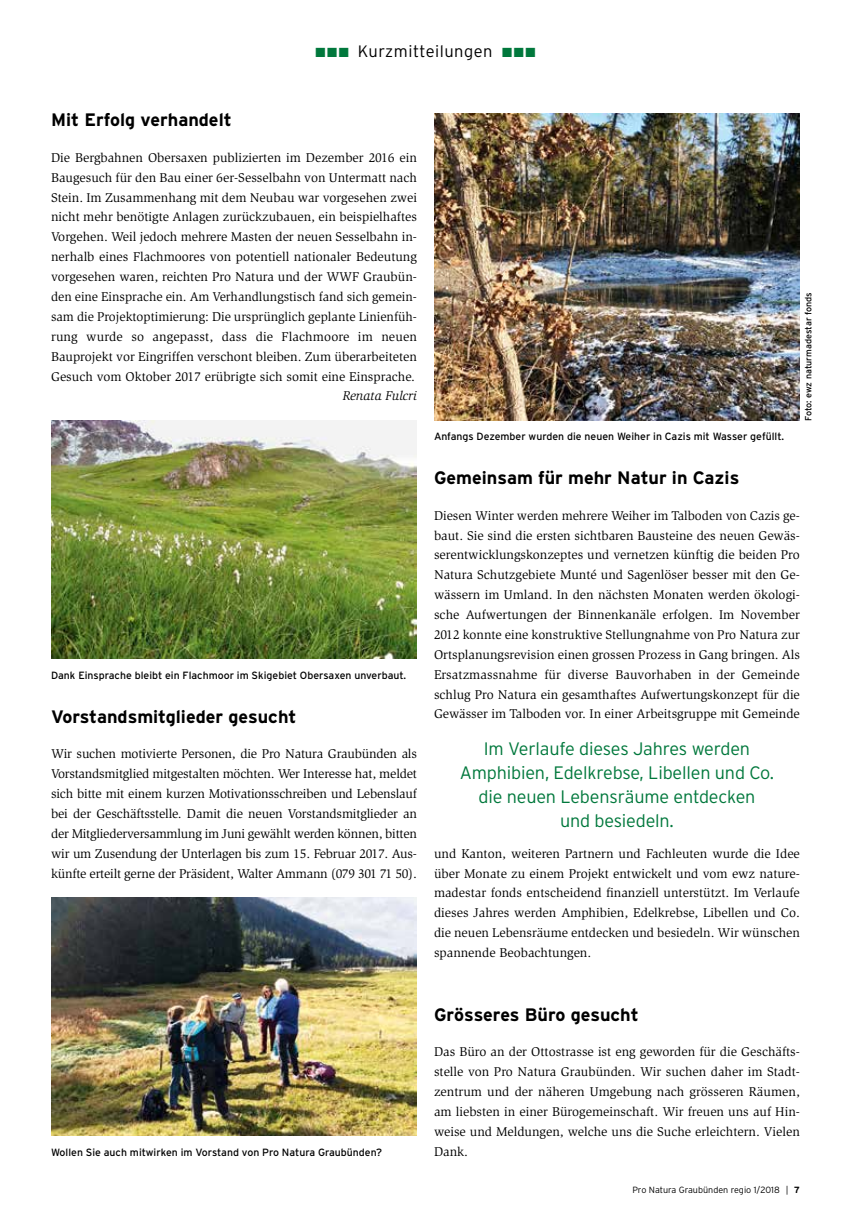
<style>
.page{position:relative;width:851px;height:1225px;background:#fff}
.page>*{position:absolute;margin:0;border:0;box-sizing:border-box;transform-origin:0 0}
.t1{font:300 18px/24px "Interstate";letter-spacing:-.01em;color:#00783c;text-align:center}
.t2{font:700 18px "Interstate";color:#000}
.t3{font:300 16.5px "Interstate";letter-spacing:.03em;color:#000}
.t4{font:13.05px/19.8px "Slimbach Std";color:#000;text-align:justify}
.t5{font:italic 13.05px "Slimbach Std";color:#000}
.t6{font:10.5px "Interstate";color:#000}
.t7{font:300 9px "Interstate";color:#000}
.t8{font:9px "Interstate";color:#000}
.s1{color:#00783c}
.s2{font-weight:700}
</style>
<div class="page">
<img style="left:434px;top:113px;width:365px;height:307px">
<img style="left:51px;top:420px;width:366px;height:239px">
<img style="left:51px;top:897px;width:366px;height:238px">
<p class="t3" style="left:315px;top:41px;width:222px"><span class="s1">■■■</span> Kurzmitteilungen <span class="s1">■■■</span></p>
<h1 class="t2" style="left:51px;top:109px;width:182px">Mit Erfolg verhandelt</h1>
<p class="t4" style="left:51px;top:148px;width:367px">Die Bergbahnen Obersaxen publizierten im Dezember 2016 ein Baugesuch für den Bau einer 6er-Sesselbahn von Untermatt nach Stein. Im Zusammenhang mit dem Neubau war vorgesehen zwei nicht mehr benötigte Anlagen zurückzubauen, ein beispielhaftes Vorgehen. Weil jedoch mehrere Masten der neuen Sesselbahn in&shy;nerhalb eines Flachmoores von potentiell nationaler Bedeutung vorgesehen waren, reichten Pro Natura und der WWF Graubün&shy;den eine Einsprache ein. Am Verhandlungstisch fand sich gemein&shy;sam die Projektoptimierung: Die ursprünglich geplante Linienfüh&shy;rung wurde so angepasst, dass die Flachmoore im neuen Bauprojekt vor Eingriffen verschont bleiben. Zum überarbeiteten Gesuch vom Oktober 2017 erübrigte sich somit eine Einsprache.</p>
<p class="t5" style="left:343px;top:388px;width:76px">Renata Fulcri</p>
<p class="t8" style="left:802px;top:421px;width:130px;rotate:-90deg">Foto: ewz naturmadestar fonds</p>
<p class="t6" style="left:51px;top:668px;width:357px">Dank Einsprache bleibt ein Flachmoor im Skigebiet Obersaxen unverbaut.</p>
<h1 class="t2" style="left:51px;top:705px;width:247px">Vorstandsmitglieder gesucht</h1>
<p class="t4" style="left:51px;top:744px;width:367px">Wir suchen motivierte Personen, die Pro Natura Graubünden als Vorstandsmitglied mitgestalten möchten. Wer Interesse hat, meldet sich bitte mit einem kurzen Motivationsschreiben und Lebenslauf bei der Geschäftsstelle. Damit die neuen Vorstandsmitglieder an der Mitgliederversammlung im Juni gewählt werden können, bitten wir um Zusendung der Unterlagen bis zum 15. Februar 2017. Aus&shy;künfte erteilt gerne der Präsident, Walter Ammann (079 301 71 50).</p>
<p class="t6" style="left:434px;top:430px;width:351px">Anfangs Dezember wurden die neuen Weiher in Cazis mit Wasser gefüllt.</p>
<h1 class="t2" style="left:434px;top:467px;width:307px">Gemeinsam für mehr Natur in Cazis</h1>
<p class="t4" style="left:434px;top:505px;width:367px">Diesen Winter werden mehrere Weiher im Talboden von Cazis ge&shy;baut. Sie sind die ersten sichtbaren Bausteine des neuen Gewäs&shy;serentwicklungskonzeptes und vernetzen künftig die beiden Pro Natura Schutzgebiete Munté und Sagenlöser besser mit den Ge&shy;wässern im Umland. In den nächsten Monaten werden ökologi&shy;sche Aufwertungen der Binnenkanäle erfolgen. Im November 2012 konnte eine konstruktive Stellungnahme von Pro Natura zur Ortsplanungsrevision einen grossen Prozess in Gang bringen. Als Ersatzmassnahme für diverse Bauvorhaben in der Gemeinde schlug Pro Natura ein gesamthaftes Aufwertungskonzept für die Gewässer im Talboden vor. In einer Arbeitsgruppe mit Gemeinde</p>
<h1 class="t1" style="left:459px;top:736px;width:316px">Im Verlaufe dieses Jahres werden<br>Amphibien, Edelkrebse, Libellen und Co. die neuen Lebensräume entdecken<br>und besiedeln.</h1>
<p class="t4" style="left:434px;top:843px;width:367px">und Kanton, weiteren Partnern und Fachleuten wurde die Idee über Monate zu einem Projekt entwickelt und vom ewz nature&shy;madestar fonds entscheidend finanziell unterstützt. Im Verlaufe dieses Jahres werden Amphibien, Edelkrebse, Libellen und Co. die neuen Lebensräume entdecken und besiedeln. Wir wünschen spannende Beobachtungen.</p>
<p class="t6" style="left:51px;top:1145px;width:332px">Wollen Sie auch mitwirken im Vorstand von Pro Natura Graubünden?</p>
<h1 class="t2" style="left:434px;top:1004px;width:206px">Grösseres Büro gesucht</h1>
<p class="t4" style="left:434px;top:1042px;width:367px">Das Büro an der Ottostrasse ist eng geworden für die Geschäfts&shy;stelle von Pro Natura Graubünden. Wir suchen daher im Stadt&shy;zentrum und der näheren Umgebung nach grösseren Räumen, am liebsten in einer Bürogemeinschaft. Wir freuen uns auf Hin&shy;weise und Meldungen, welche uns die Suche erleichtern. Vielen Dank.</p>
<p class="t7" style="left:632px;top:1184px;width:169px">Pro Natura Graubünden regio 1/2018 | <span class="s2">7</span></p>
</div>
